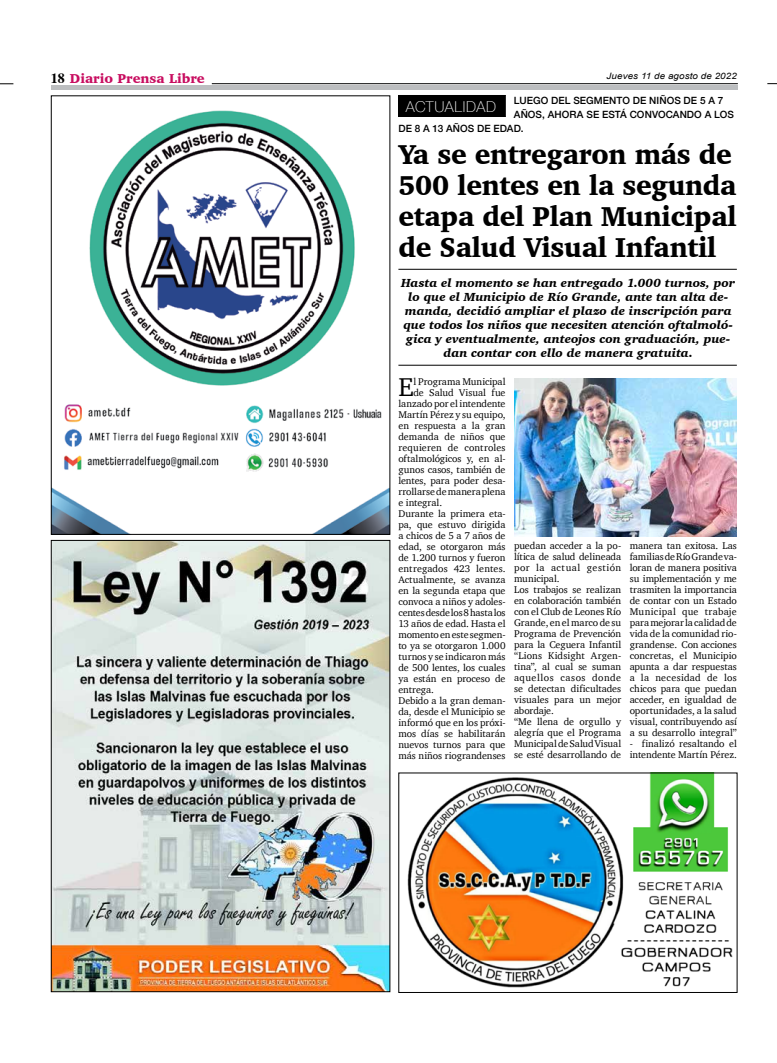
<style>
.page{position:relative;width:777px;height:1063px;background:#fff}
.page>*{position:absolute;margin:0;border:0;box-sizing:border-box;transform-origin:0 0}
.t1{font:900 28px/31px "Charter";letter-spacing:-.01em;color:#000;scale:.95 1}
.t2{font:26.4px "Charter";color:#000}
.t3{font:100 15px "Helvetica Neue";letter-spacing:.055em;color:#fff}
.t4{font:900 13.2px "Charter";color:#c80c5f}
.t5{font:italic 900 12px/14px "Charter";letter-spacing:.005em;color:#000;text-align:center}
.t6{font:10px/11px "Charter";letter-spacing:-.005em;color:#000}
.t7{font:500 10px "Helvetica Neue";letter-spacing:.01em;color:#000}
.t8{font:10px "Charter";letter-spacing:.02em;color:#000}
.t9{font:10px "Charter";letter-spacing:.015em;color:#000}
.t10{font:italic 8.8px "Arial";letter-spacing:.01em;color:#000;scale:1.11 1}
.s1{font-family:"Times";font-weight:700;font-size:14px;color:#000}
</style>
<div class="page">
<hr style="left:212px;top:83px;width:526px;height:1px;background:#000">
<svg style="left:0;top:84px;width:13px;height:1px"></svg>
<div style="left:51px;top:85px;width:686px;height:5px;background:#bcbec0"></div>
<img style="left:53px;top:542px;width:335px;height:448px">
<div style="left:51px;top:540px;width:339px;height:452px;border:1px solid #000"></div>
<img style="left:53px;top:110px;width:335px;height:423px">
<div style="left:51px;top:95px;width:339px;height:440px;border:1px solid #000"></div>
<img style="left:407px;top:775px;width:326px;height:213px">
<div style="left:398px;top:773px;width:339px;height:220px;border:1px solid #000"></div>
<div style="left:398px;top:95px;width:107px;height:21px;background:#000"></div>
<div style="left:398px;top:95px;width:107px;height:22px;border:1px solid #000"></div>
<hr style="left:398px;top:269px;width:339px;height:1px;background:#000">
<hr style="left:398px;top:365px;width:339px;height:1px;background:#000">
<img style="left:514px;top:378px;width:223px;height:158px">
<h3 class="t4" style="left:51px;top:70px;width:155px"><span class="s1">18</span> Diario Prensa Libre</h3>
<p class="t10" style="left:606px;top:70px;width:119px">Jueves 11 de agosto de 2022</p>
<p class="t7" style="left:514px;top:93px;width:211px">LUEGO DEL SEGMENTO DE NIÑOS DE 5 A 7</p>
<p class="t7" style="left:514px;top:107px;width:221px">AÑOS, AHORA SE ESTÁ CONVOCANDO A LOS</p>
<p class="t7" style="left:398px;top:121px;width:127px">DE 8 A 13 AÑOS DE EDAD.</p>
<h1 class="t1" style="left:398px;top:138px;width:358px">Ya se entregaron más de<br>500 lentes en la segunda etapa del Plan Municipal de Salud Visual Infantil</h1>
<p class="t5" style="left:401px;top:275px;width:335px">Hasta el momento se han entregado 1.000 turnos, por lo que el Municipio de Río Grande, ante tan alta de&shy;manda, decidió ampliar el plazo de inscripción para que todos los niños que necesiten atención oftalmoló&shy;gica y eventualmente, anteojos con graduación, pue&shy;dan contar con ello de manera gratuita.</p>
<h3 class="t3" style="left:406px;top:95px;width:92px">ACTUALIDAD</h3>
<h2 class="t2" style="left:398px;top:365px;width:17px">E</h2>
<p class="t6" style="left:413px;top:376px;width:94px">l Programa Municipal</p>
<p class="t6" style="left:413px;top:387px;width:94px">de Salud Visual fue</p>
<p class="t6" style="left:398px;top:398px;width:109px">lanzado por el intendente</p>
<p class="t6" style="left:398px;top:409px;width:109px">Martín Pérez y su equipo,</p>
<p class="t6" style="left:398px;top:420px;width:109px">en respuesta a la gran</p>
<p class="t6" style="left:398px;top:431px;width:109px">demanda de niños que</p>
<p class="t8" style="left:398px;top:439px;width:109px">requieren de controles</p>
<p class="t6" style="left:398px;top:453px;width:109px">oftalmológicos y, en al-</p>
<p class="t6" style="left:398px;top:464px;width:109px">gunos casos, también de</p>
<p class="t6" style="left:398px;top:475px;width:109px">lentes, para poder desa-</p>
<p class="t6" style="left:398px;top:486px;width:109px">rrollarse de manera plena</p>
<p class="t6" style="left:398px;top:497px;width:45px">e integral.</p>
<p class="t6" style="left:398px;top:508px;width:109px">Durante la primera eta-</p>
<p class="t6" style="left:398px;top:519px;width:109px">pa, que estuvo dirigida</p>
<p class="t6" style="left:398px;top:530px;width:109px">a chicos de 5 a 7 años de</p>
<p class="t6" style="left:398px;top:541px;width:109px">edad, se otorgaron más</p>
<p class="t6" style="left:398px;top:552px;width:109px">de 1.200 turnos y fueron</p>
<p class="t9" style="left:398px;top:560px;width:109px">entregados 423 lentes.</p>
<p class="t6" style="left:398px;top:574px;width:109px">Actualmente, se avanza</p>
<p class="t6" style="left:398px;top:585px;width:109px">en la segunda etapa que</p>
<p class="t6" style="left:398px;top:596px;width:109px">convoca a niños y adoles-</p>
<p class="t6" style="left:398px;top:607px;width:109px">centes desde los 8 hasta los</p>
<p class="t6" style="left:398px;top:618px;width:109px">13 años de edad. Hasta el</p>
<p class="t6" style="left:398px;top:629px;width:109px">momento en este segmen-</p>
<p class="t6" style="left:398px;top:640px;width:109px">to ya se otorgaron 1.000</p>
<p class="t6" style="left:398px;top:651px;width:109px">turnos y se indicaron más</p>
<p class="t6" style="left:398px;top:662px;width:109px">de 500 lentes, los cuales</p>
<p class="t6" style="left:398px;top:673px;width:109px">ya están en proceso de</p>
<p class="t6" style="left:398px;top:684px;width:37px">entrega.</p>
<p class="t6" style="left:398px;top:695px;width:109px">Debido a la gran deman-</p>
<p class="t6" style="left:398px;top:706px;width:109px">da, desde el Municipio se</p>
<p class="t6" style="left:398px;top:717px;width:109px">informó que en los próxi-</p>
<p class="t6" style="left:398px;top:728px;width:109px">mos días se habilitarán</p>
<p class="t6" style="left:398px;top:739px;width:109px">nuevos turnos para que</p>
<p class="t6" style="left:398px;top:750px;width:109px">más niños riograndenses</p>
<p class="t6" style="left:514px;top:540px;width:109px">puedan acceder a la po&shy;lítica de salud delineada por la actual gestión municipal.<br>Los trabajos se realizan en colaboración también con el Club de Leones Río<br>Grande, en el marco de su<br>Programa de Prevención para la Ceguera Infantil “Lions Kidsight Argen&shy;tina”, al cual se suman aquellos casos donde se detectan dificultades visuales para un mejor abordaje.<br>“Me llena de orgullo y alegría que el Programa<br>Municipal de Salud Visual se esté desarrollando de</p>
<p class="t6" style="left:629px;top:540px;width:109px;text-align:justify">manera tan exitosa. Las familias de Río Grande va&shy;loran de manera positiva su implementación y me trasmiten la importancia de contar con un Estado Municipal que trabaje para mejorar la calidad de vida de la comunidad rio&shy;grandense. Con acciones concretas, el Municipio apunta a dar respuestas a la necesidad de los chicos para que puedan acceder, en igualdad de oportunidades, a la salud visual, contribuyendo así a su desarrollo integral”</p>
<p class="t6" style="left:629px;top:738px;width:109px">- finalizó resaltando el intendente Martín Pérez.</p>
</div>
